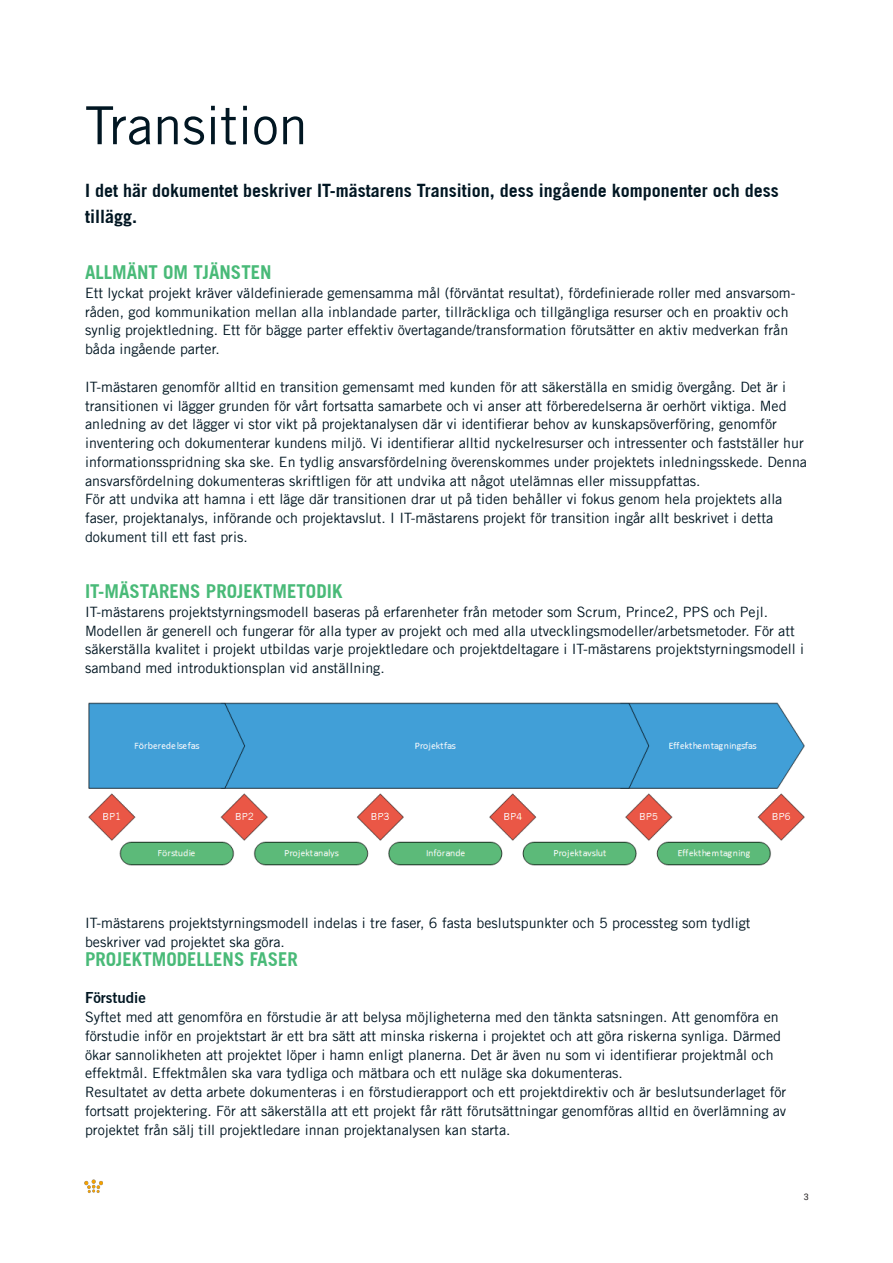
<style>
.page{position:relative;width:893px;height:1263px;background:#fff}
.page>*{position:absolute;margin:0;border:0;box-sizing:border-box;transform-origin:0 0}
.t1{font:52.5px "Trade Gothic LT";color:#011622}
.t2{font:700 18.75px "Trade Gothic";color:#49ba78}
.t3{font:700 18px/26.2px "Trade Gothic";color:#011622}
.t4{font:15px "Trade Gothic Bold Two";color:#011622}
.t5{font:14.25px/18.8px "Trade Gothic LT";color:#011622}
.t6{font:9px "Roboto";color:#231f20}
</style>
<div class="page">
<img style="left:88px;top:702px;width:717px;height:164px">
<img style="left:84px;top:1179px;width:19px;height:14px">
<p class="t1" style="left:85px;top:94px;width:224px">Transition</p>
<p class="t3" style="left:85px;top:177px;width:695px">I det här dokumentet beskriver IT-mästarens Transition, dess ingående komponenter och dess tillägg.</p>
<p class="t2" style="left:85px;top:261px;width:188px">ALLMÄNT OM TJÄNSTEN</p>
<p class="t5" style="left:85px;top:283px;width:712px">Ett lyckat projekt kräver väldefinierade gemensamma mål (förväntat resultat), fördefinierade roller med ansvarsom&shy;råden, god kommunikation mellan alla inblandade parter, tillräckliga och tillgängliga resurser och en proaktiv och synlig projektledning. Ett för bägge parter effektiv övertagande/transformation förutsätter en aktiv medverkan från båda ingående parter.</p>
<p class="t5" style="left:85px;top:377px;width:723px">IT-mästaren genomför alltid en transition gemensamt med kunden för att säkerställa en smidig övergång. Det är i transitionen vi lägger grunden för vårt fortsatta samarbete och vi anser att förberedelserna är oerhört viktiga. Med anledning av det lägger vi stor vikt på projektanalysen där vi identifierar behov av kunskapsöverföring, genomför inventering och dokumenterar kundens miljö. Vi identifierar alltid nyckelresurser och intressenter och fastställer hur informationsspridning ska ske. En tydlig ansvarsfördelning överenskommes under projektets inledningsskede. Denna ansvarsfördelning dokumenteras skriftligen för att undvika att något utelämnas eller missuppfattas.</p>
<p class="t5" style="left:85px;top:490px;width:699px">För att undvika att hamna i ett läge där transitionen drar ut på tiden behåller vi fokus genom hela projektets alla faser, projektanalys, införande och projektavslut. I IT-mästarens projekt för transition ingår allt beskrivet i detta dokument till ett fast pris.</p>
<p class="t2" style="left:85px;top:580px;width:259px">IT-MÄSTARENS PROJEKTMETODIK</p>
<p class="t5" style="left:85px;top:602px;width:720px">IT-mästarens projektstyrningsmodell baseras på erfarenheter från metoder som Scrum, Prince2, PPS och Pejl.<br>Modellen är generell och fungerar för alla typer av projekt och med alla utvecklingsmodeller/arbetsmetoder. För att säkerställa kvalitet i projekt utbildas varje projektledare och projektdeltagare i IT-mästarens projektstyrningsmodell i samband med introduktionsplan vid anställning.</p>
<p class="t5" style="left:85px;top:914px;width:667px">IT-mästarens projektstyrningsmodell indelas i tre faser, 6 fasta beslutspunkter och 5 processteg som tydligt beskriver vad projektet ska göra.</p>
<p class="t2" style="left:85px;top:948px;width:214px">PROJEKTMODELLENS FASER</p>
<p class="t4" style="left:85px;top:989px;width:62px">Förstudie</p>
<p class="t5" style="left:85px;top:1007px;width:698px">Syftet med att genomföra en förstudie är att belysa möjligheterna med den tänkta satsningen. Att genomföra en förstudie inför en projektstart är ett bra sätt att minska riskerna i projektet och att göra riskerna synliga. Därmed ökar sannolikheten att projektet löper i hamn enligt planerna. Det är även nu som vi identifierar projektmål och effektmål. Effektmålen ska vara tydliga och mätbara och ett nuläge ska dokumenteras.</p>
<p class="t5" style="left:85px;top:1082px;width:703px;text-align:justify">Resultatet av detta arbete dokumenteras i en förstudierapport och ett projektdirektiv och är beslutsunderlaget för fortsatt projektering. För att säkerställa att ett projekt får rätt förutsättningar genomföras alltid en överlämning av projektet från sälj till projektledare innan projektanalysen kan starta.</p>
<p class="t6" style="left:804px;top:1191px;width:7px">3</p>
</div>
